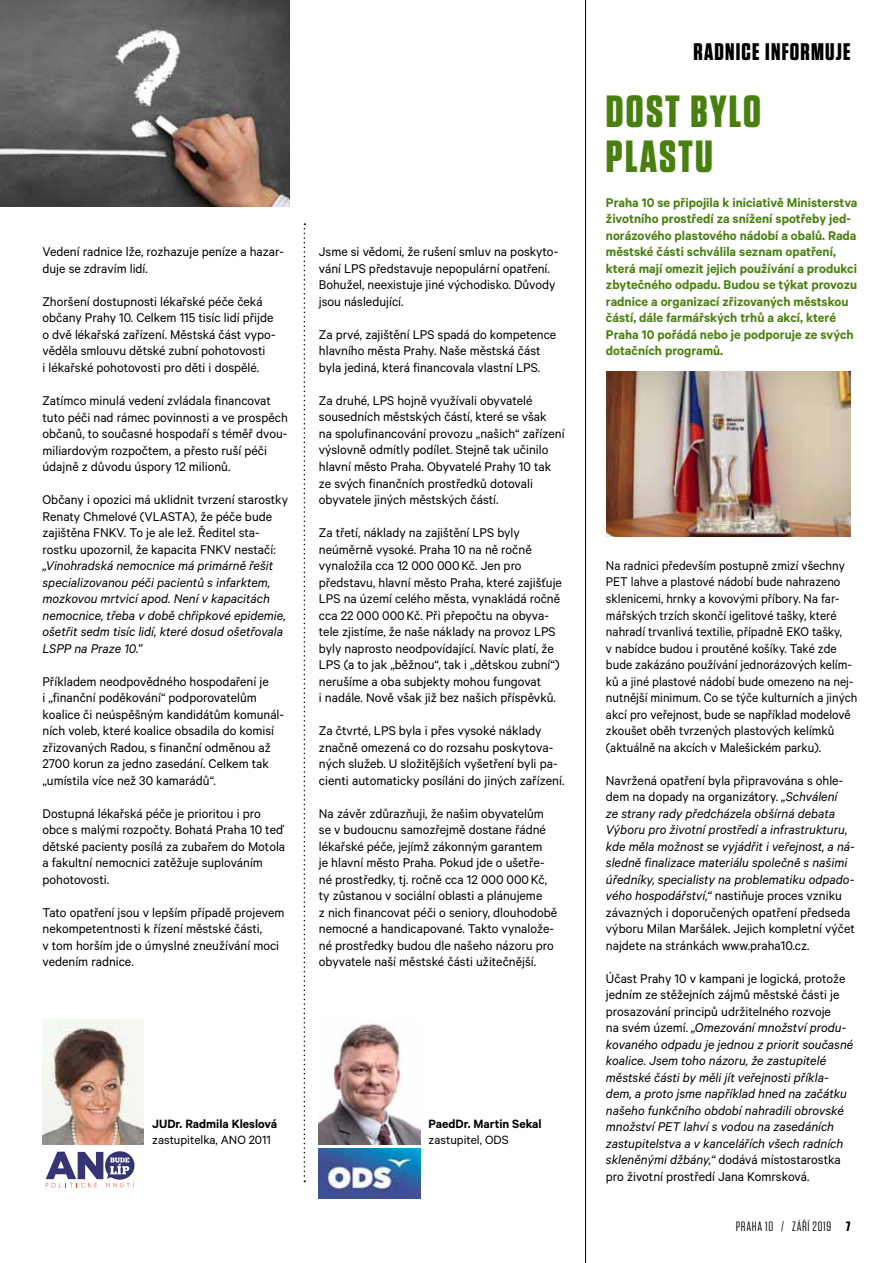
<style>
.page{position:relative;width:893px;height:1263px;background:#fff}
.page>*{position:absolute;margin:0;border:0;box-sizing:border-box;transform-origin:0 0}
.t1{font:700 45px/45px "Tungsten";letter-spacing:.05em;color:#497f0e}
.t2{font:700 24px "Tungsten";letter-spacing:.05em;color:#000}
.t3{font:14.25px/16.5px "Calibre";color:#000}
.t4{font:italic 14.25px/16.5px "Calibre";color:#000}
.t5{font:14.25px/16.5px "Calibre";color:#000;scale:.95 1}
.t6{font:600 14.25px/16.5px "Calibre";color:#497f0e}
.t7{font:600 13.5px "Calibre";color:#000}
.t8{font:13.5px "Calibre";color:#000}
.t9{font:13.5px "Tungsten";letter-spacing:.05em;color:#000}
.s1{font-style:normal}
.s2{font-weight:700}
</style>
<div class="page">
<img style="left:0;top:0;width:289px;height:207px">
<img style="left:319px;top:1023px;width:101px;height:121px">
<img style="left:43px;top:1020px;width:101px;height:124px">
<img style="left:319px;top:1148px;width:101px;height:50px">
<svg style="left:46px;top:1151px;width:88px;height:36px"></svg>
<svg style="left:304px;top:223px;width:1px;height:959px"></svg>
<hr style="left:585px;top:0;width:1px;height:1263px;background:#000">
<img style="left:607px;top:372px;width:243px;height:165px">
<p class="t3" style="left:43px;top:243px;width:243px">Vedení radnice lže, rozhazuje peníze a hazar&shy;duje se zdravím lidí.</p>
<p class="t3" style="left:43px;top:293px;width:235px">Zhoršení dostupnosti lékařské péče čeká občany Prahy 10. Celkem 115 tisíc lidí přijde o dvě lékařská zařízení. Městská část vypo&shy;věděla smlouvu dětské zubní pohotovosti<br>i lékařské pohotovosti pro děti i dospělé.</p>
<p class="t3" style="left:43px;top:392px;width:247px">Zatímco minulá vedení zvládala financovat tuto péči nad rámec povinnosti a ve prospěch občanů, to současné hospodaří s téměř dvou&shy;miliardovým rozpočtem, a přesto ruší péči údajně z důvodu úspory 12 milionů.</p>
<p class="t3" style="left:43px;top:491px;width:247px">Občany i opozici má uklidnit tvrzení starostky Renaty Chmelové (VLASTA), že péče bude zajištěna FNKV. To je ale lež. Ředitel sta&shy;rostku upozornil, že kapacita FNKV nestačí:</p>
<p class="t4" style="left:43px;top:557px;width:245px">„Vinohradská nemocnice má primárně řešit specializovanou péči pacientů s infarktem, mozkovou mrtvicí apod. Není v kapacitách nemocnice, třeba v době chřipkové epidemie, ošetřit sedm tisíc lidí, které dosud ošetřovala LSPP na Praze 10.”</p>
<p class="t3" style="left:43px;top:672px;width:243px">Příkladem neodpovědného hospodaření je<br>i „finanční poděkování“ podporovatelům koalice či neúspěšným kandidátům komunál&shy;ních voleb, které koalice obsadila do komisí zřizovaných Radou, s finanční odměnou až 2700 korun za jedno zasedání. Celkem tak „umístila více než 30 kamarádů“.</p>
<p class="t3" style="left:43px;top:804px;width:244px">Dostupná lékařská péče je prioritou i pro obce s malými rozpočty. Bohatá Praha 10 teď dětské pacienty posílá za zubařem do Motola a fakultní nemocnici zatěžuje suplováním pohotovosti.</p>
<p class="t3" style="left:43px;top:903px;width:243px">Tato opatření jsou v lepším případě projevem nekompetentnosti k řízení městské části,<br>v tom horším jde o úmyslné zneužívání moci vedením radnice.</p>
<p class="t3" style="left:319px;top:243px;width:241px">Jsme si vědomi, že rušení smluv na poskyto&shy;vání LPS představuje nepopulární opatření.<br>Bohužel, neexistuje jiné východisko. Důvody jsou následující.</p>
<p class="t3" style="left:319px;top:326px;width:239px">Za prvé, zajištění LPS spadá do kompetence hlavního města Prahy. Naše městská část byla jediná, která financovala vlastní LPS.</p>
<p class="t3" style="left:319px;top:392px;width:247px">Za druhé, LPS hojně využívali obyvatelé sousedních městských částí, které se však<br>na spolufinancování provozu „našich“ zařízení výslovně odmítly podílet. Stejně tak učinilo hlavní město Praha. Obyvatelé Prahy 10 tak ze svých finančních prostředků dotovali obyvatele jiných městských částí.</p>
<p class="t3" style="left:319px;top:524px;width:245px">Za třetí, náklady na zajištění LPS byly neúměrně vysoké. Praha 10 na ně ročně vynaložila cca 12 000 000Kč. Jen pro představu, hlavní město Praha, které zajišťuje LPS na území celého města, vynakládá ročně cca 22 000 000Kč. Při přepočtu na obyva&shy;tele zjistíme, že naše náklady na provoz LPS byly naprosto neodpovídající. Navíc platí, že LPS (a to jak „běžnou“, tak i „dětskou zubní“) nerušíme a oba subjekty mohou fungovat<br>i nadále. Nově však již bez našich příspěvků.</p>
<p class="t3" style="left:319px;top:722px;width:247px">Za čtvrté, LPS byla i přes vysoké náklady značně omezená co do rozsahu poskytova&shy;ných služeb. U složitějších vyšetření byli pa&shy;cienti automaticky posíláni do jiných zařízení.</p>
<p class="t3" style="left:319px;top:804px;width:240px">Na závěr zdůrazňuji, že našim obyvatelům se v budoucnu samozřejmě dostane řádné lékařské péče, jejímž zákonným garantem<br>je hlavní město Praha. Pokud jde o ušetře&shy;né prostředky, tj. ročně cca 12 000 000Kč, ty zůstanou v sociální oblasti a plánujeme<br>z nich financovat péči o seniory, dlouhodobě nemocné a handicapované. Takto vynalože&shy;né prostředky budou dle našeho názoru pro obyvatele naší městské části užitečnější.</p>
<p class="t7" style="left:152px;top:1115px;width:126px">JUDr. Radmila Kleslová</p>
<p class="t8" style="left:152px;top:1132px;width:120px">zastupitelka, ANO 2011</p>
<p class="t7" style="left:429px;top:1115px;width:115px">PaedDr. Martin Sekal</p>
<p class="t8" style="left:429px;top:1132px;width:81px">zastupitel, ODS</p>
<h2 class="t2" style="left:694px;top:38px;width:158px">RADNICE INFORMUJE</h2>
<h1 class="t1" style="left:606px;top:91px;width:139px">DOST BYLO<br>PLASTU</h1>
<p class="t6" style="left:606px;top:194px;width:253px">Praha 10 se připojila k iniciativě Ministerstva životního prostředí za snížení spotřeby jed&shy;norázového plastového nádobí a obalů. Rada městské části schválila seznam opatření, která mají omezit jejich používání a produkci zbytečného odpadu. Budou se týkat provozu radnice a organizací zřizovaných městskou částí, dále farmářských trhů a akcí, které Praha 10 pořádá nebo je podporuje ze svých dotačních programů.</p>
<p class="t5" style="left:606px;top:557px;width:266px">Na radnici především postupně zmizí všechny PET lahve a plastové nádobí bude nahrazeno sklenicemi, hrnky a kovovými příbory. Na far&shy;mářských trzích skončí igelitové tašky, které nahradí trvanlivá textilie, případně EKO tašky,<br>v nabídce budou i proutěné košíky. Také zde bude zakázáno používání jednorázových kelím&shy;ků a jiné plastové nádobí bude omezeno na nej&shy;nutnější minimum. Co se týče kulturních a jiných akcí pro veřejnost, bude se například modelově zkoušet oběh tvrzených plastových kelímků (aktuálně na akcích v Malešickém parku).</p>
<p class="t4" style="left:606px;top:771px;width:250px"><span class="s1">Navržená opatření byla připravována s ohle&shy;dem na dopady na organizátory.</span> „Schválení<br>ze strany rady předcházela obšírná debata Výboru pro životní prostředí a infrastrukturu, kde měla možnost se vyjádřit i veřejnost, a ná&shy;sledně finalizace materiálu společně s našimi úředníky, specialisty na problematiku odpado&shy;vého hospodářství,“ <span class="s1">nastiňuje proces vzniku závazných i doporučených opatření předseda výboru Milan Maršálek. Jejich kompletní výčet najdete na stránkách www.praha10.cz.</span></p>
<p class="t4" style="left:606px;top:969px;width:249px"><span class="s1">Účast Prahy 10 v kampani je logická, protože jedním ze stěžejních zájmů městské části je prosazování principů udržitelného rozvoje<br>na svém území.</span> „Omezování množství produ&shy;kovaného odpadu je jednou z priorit současné koalice. Jsem toho názoru, že zastupitelé městské části by měli jít veřejnosti příkla&shy;dem, a proto jsme například hned na začátku našeho funkčního období nahradili obrovské množství PET lahví s vodou na zasedáních zastupitelstva a v kancelářích všech radních skleněnými džbány,“ <span class="s1">dodává místostarostka pro životní prostředí Jana Komrsková.</span></p>
<p class="t9" style="left:736px;top:1219px;width:116px">PRAHA 10 / ZÁŘÍ 2019 <span class="s2">7</span></p>
</div>
